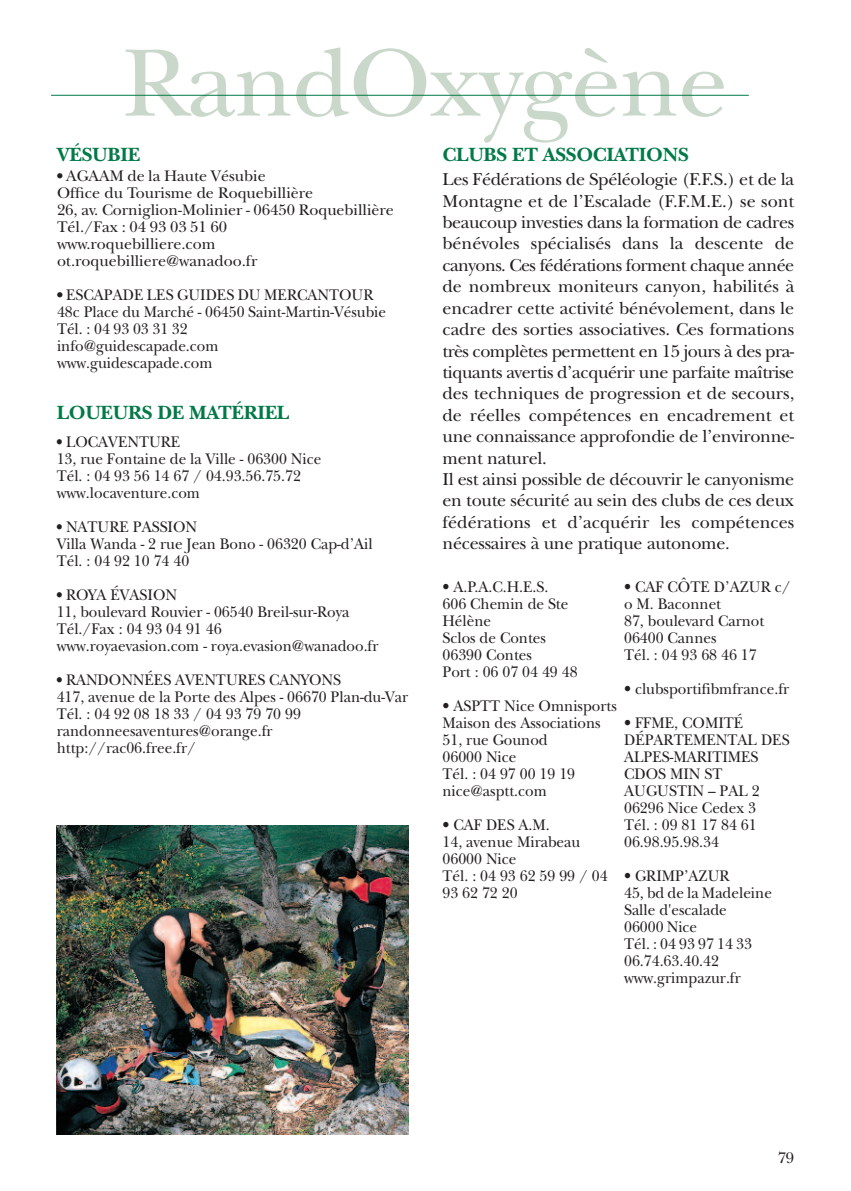
<style>
.page{position:relative;width:851px;height:1191px;background:#fff}
.page>*{position:absolute;margin:0;border:0;box-sizing:border-box;transform-origin:0 0}
.t1{font:100px "New Baskerville";letter-spacing:-.015em;color:#cad8cb}
.t2{font:700 20px "New Baskerville";letter-spacing:-.015em;color:#017a47}
.t3{font:18px/21.4px "New Baskerville";letter-spacing:-.015em;color:#231f20}
.t4{font:16px/17px "New Baskerville";color:#231f20;scale:.95 1}
.t5{font:16px/17px "New Baskerville";color:#231f20}
.s1{font-weight:700}
</style>
<div class="page">
<hr style="left:51px;top:95px;width:697px;height:1px;background:#017a47">
<img style="left:57px;top:825px;width:351px;height:309px">
<h1 class="t1" style="left:123px;top:50px;width:606px">RandOxygène</h1>
<p class="t2" style="left:57px;top:142px;width:85px">VÉSUBIE</p>
<p class="t5" style="left:57px;top:169px;width:338px"><span class="s1">•</span> AGAAM de la Haute Vésubie<br>Office du Tourisme de Roquebillière<br>26, av. Corniglion-Molinier - 06450 Roquebillière<br>Tél./Fax : 04 93 03 51 60<br>www.roquebilliere.com ot.roquebilliere@wanadoo.fr</p>
<p class="t4" style="left:57px;top:288px;width:348px"><span class="s1">•</span> ESCAPADE LES GUIDES DU MERCANTOUR<br>48c Place du Marché - 06450 Saint-Martin-Vésubie<br>Tél. : 04 93 03 31 32<br>info@guidescapade.com<br>www.guidescapade.com</p>
<p class="t2" style="left:57px;top:400px;width:234px">LOUEURS DE MATÉRIEL</p>
<p class="t4" style="left:57px;top:435px;width:280px"><span class="s1">•</span> LOCAVENTURE<br>13, rue Fontaine de la Ville - 06300 Nice<br>Tél. : 04 93 56 14 67 / 04.93.56.75.72 www.locaventure.com</p>
<p class="t4" style="left:57px;top:520px;width:334px"><span class="s1">•</span> NATURE PASSION<br>Villa Wanda - 2 rue Jean Bono - 06320 Cap-d’Ail<br>Tél. : 04 92 10 74 40</p>
<p class="t4" style="left:57px;top:588px;width:340px"><span class="s1">•</span> ROYA ÉVASION<br>11, boulevard Rouvier - 06540 Breil-sur-Roya Tél./Fax : 04 93 04 91 46<br>www.royaevasion.com - roya.evasion@wanadoo.fr</p>
<p class="t4" style="left:57px;top:673px;width:371px"><span class="s1">•</span> RANDONNÉES AVENTURES CANYONS<br>417, avenue de la Porte des Alpes - 06670 Plan-du-Var Tél. : 04 92 08 18 33 / 04 93 79 70 99 randonneesaventures@orange.fr http://rac06.free.fr/</p>
<p class="t2" style="left:442px;top:142px;width:248px">CLUBS ET ASSOCIATIONS</p>
<p class="t3" style="left:442px;top:171px;width:353px">Les Fédérations de Spéléologie (F.F.S.) et de la Montagne et de l’Escalade (F.F.M.E.) se sont beaucoup investies dans la formation de cadres bénévoles spécialisés dans la descente de canyons. Ces fédérations forment chaque année de nombreux moniteurs canyon, habilités à encadrer cette activité bénévolement, dans le cadre des sorties associatives. Ces formations très complètes permettent en 15 jours à des pra&shy;tiquants avertis d’acquérir une parfaite maî trise des techniques de progression et de secours, de réelles compétences en encadrement et une connaissance approfondie de l’environne - ment naturel.<br>Il est ainsi possible de découvrir le canyonisme en toute sécurité au sein des clubs de ces deux fédérations et d’acquérir les compétences nécessaires à une pratique autonome.</p>
<p class="t4" style="left:442px;top:580px;width:144px">• A.P.A.C.H.E.S.<br>606 Chemin de Ste<br>Hélène<br>Sclos de Contes<br>06390 Contes<br>Port : 06 07 04 49 48</p>
<p class="t4" style="left:442px;top:699px;width:185px">• ASPTT Nice Omnisports<br>Maison des Associations<br>51, rue Gounod<br>06000 Nice<br>Tél. : 04 97 00 19 19 nice@asptt.com</p>
<p class="t4" style="left:442px;top:818px;width:175px">• CAF DES A.M.<br>14, avenue Mirabeau<br>06000 Nice<br>Tél. : 04 93 62 59 99 / 04<br>93 62 72 20</p>
<p class="t4" style="left:624px;top:580px;width:177px">• CAF CÔTE D’AZUR c/ o M. Baconnet<br>87, boulevard Carnot<br>06400 Cannes<br>Tél. : 04 93 68 46 17</p>
<p class="t4" style="left:624px;top:682px;width:175px">• clubsportifibmfrance.fr</p>
<p class="t4" style="left:624px;top:716px;width:176px">• FFME, COMITÉ<br>DÉPARTEMENTAL DES<br>ALPES-MARITIMES<br>CDOS MIN ST<br>AUGUSTIN – PAL 2<br>06296 Nice Cedex 3<br>Tél. : 09 81 17 84 61<br>06.98.95.98.34</p>
<p class="t4" style="left:624px;top:869px;width:157px">• GRIMP’AZUR<br>45, bd de la Madeleine<br>Salle d'escalade<br>06000 Nice<br>Tél. : 04 93 97 14 33<br>06.74.63.40.42 www.grimpazur.fr</p>
<p class="t5" style="left:777px;top:1151px;width:18px">79</p>
</div>
